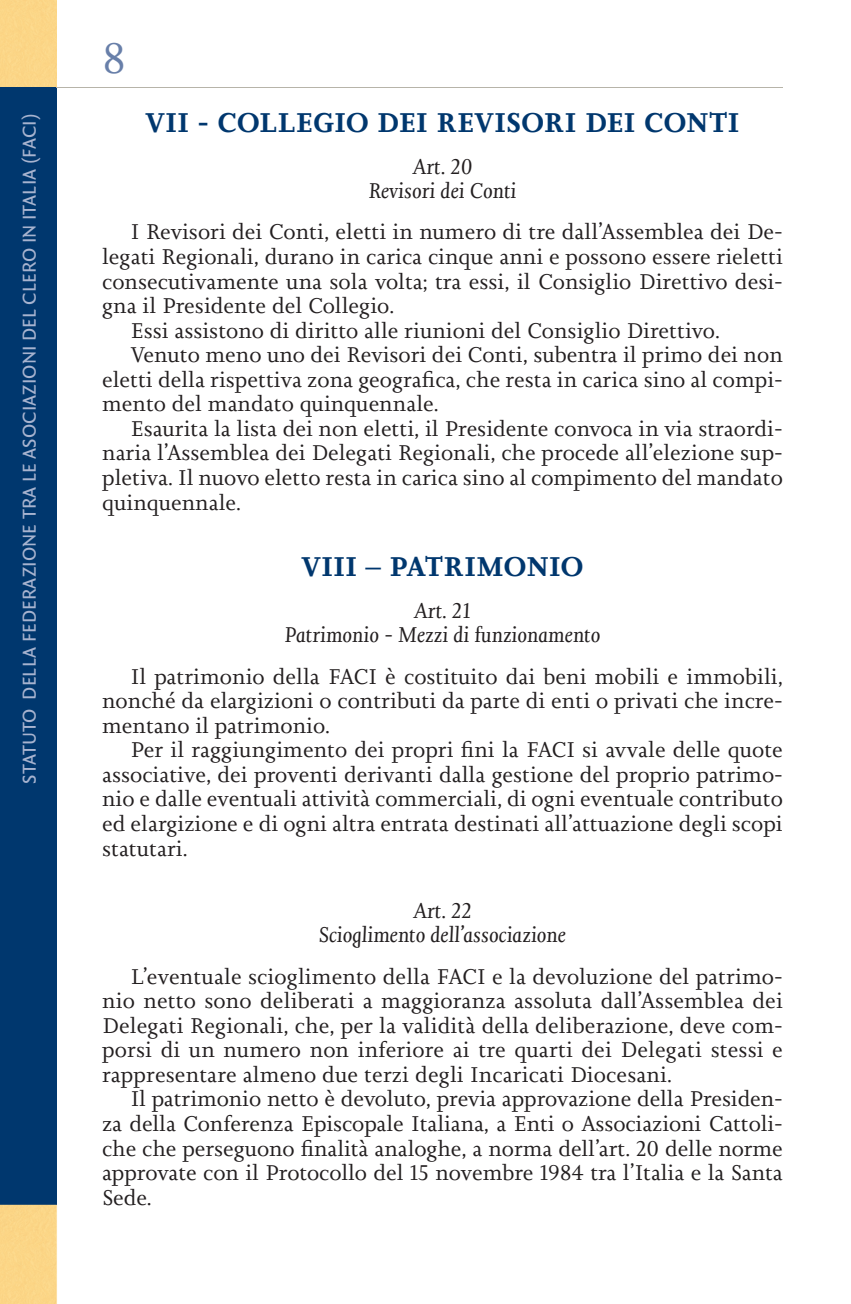
<style>
.page{position:relative;width:851px;height:1304px;background:#fff}
.page>*{position:absolute;margin:0;border:0;box-sizing:border-box;transform-origin:0 0}
.t1{font:44px "Joanna Nova";color:#687fa9}
.t2{font:700 28px "Joanna Nova";letter-spacing:-.01em;color:#00376e}
.t3{font:22px/24.6px "Joanna Nova";color:#231f20;text-align:justify}
.t4{font:italic 22px/24.6px "Joanna Nova";color:#231f20;text-align:center}
.t5{font:20px "Quadraat Sans Pro";color:#a7b3cf}
</style>
<div class="page">
<div style="left:0;top:87px;width:57px;height:1118px;background:#00376e"></div>
<hr style="left:57px;top:87px;width:725px;height:1px;background:#b7b4a9">
<div style="left:0;top:1205px;width:57px;height:99px;background:#fbd687"></div>
<p class="t5" style="left:15px;top:784px;width:672px;rotate:-90deg">STATUTO DELLA FEDERAZIONE TRA LE ASOCIAZIONI DEL CLERO IN ITALIA (FACI)</p>
<h1 class="t1" style="left:102px;top:30px;width:25px">8</h1>
<p class="t2" style="left:145px;top:104px;width:595px">VII - COLLEGIO DEI REVISORI DEI CONTI</p>
<p class="t4" style="left:368px;top:154px;width:149px">Art. 20<br>Revisori dei Conti</p>
<p class="t3" style="left:130px;top:220px;width:653px">I Revisori dei Conti, eletti in numero di tre dall’Assemblea dei De-</p>
<p class="t3" style="left:102px;top:244px;width:682px">legati Regionali, durano in carica cinque anni e possono essere rieletti</p>
<p class="t3" style="left:102px;top:269px;width:682px">consecutivamente una sola volta; tra essi, il Consiglio Direttivo desi-</p>
<p class="t3" style="left:102px;top:293px;width:293px">gna il Presidente del Collegio.</p>
<p class="t3" style="left:130px;top:318px;width:591px">Essi assistono di diritto alle riunioni del Consiglio Direttivo.</p>
<p class="t3" style="left:130px;top:342px;width:653px">Venuto meno uno dei Revisori dei Conti, subentra il primo dei non</p>
<p class="t3" style="left:102px;top:367px;width:682px">eletti della rispettiva zona geografica, che resta in carica sino al compi-</p>
<p class="t3" style="left:102px;top:392px;width:338px">mento del mandato quinquennale.</p>
<p class="t3" style="left:130px;top:416px;width:653px">Esaurita la lista dei non eletti, il Presidente convoca in via straordi-</p>
<p class="t3" style="left:102px;top:441px;width:682px">naria l’Assemblea dei Delegati Regionali, che procede all’elezione sup-</p>
<p class="t3" style="left:102px;top:465px;width:682px">pletiva. Il nuovo eletto resta in carica sino al compimento del mandato</p>
<p class="t3" style="left:102px;top:490px;width:140px">quinquennale.</p>
<p class="t2" style="left:301px;top:548px;width:283px">VIII – PATRIMONIO</p>
<p class="t4" style="left:284px;top:598px;width:317px">Art. 21<br>Patrimonio - Mezzi di funzionamento</p>
<p class="t3" style="left:102px;top:664px;width:682px;text-indent:28px">Il patrimonio della FACI è costituito dai beni mobili e immobili, nonché da elargizioni o contributi da parte di enti o privati che incre&shy;mentano il patrimonio.</p>
<p class="t3" style="left:102px;top:738px;width:682px;text-indent:28px">Per il raggiungimento dei propri fini la FACI si avvale delle quote associative, dei proventi derivanti dalla gestione del proprio patrimo&shy;nio e dalle eventuali attività commerciali, di ogni eventuale contributo ed elargizione e di ogni altra entrata destinati all’attuazione degli scopi statutari.</p>
<p class="t4" style="left:319px;top:898px;width:249px">Art. 22<br>Scioglimento dell’associazione</p>
<p class="t3" style="left:102px;top:964px;width:682px;text-indent:28px">L’eventuale scioglimento della FACI e la devoluzione del patrimo&shy;nio netto sono deliberati a maggioranza assoluta dall’Assemblea dei Delegati Regionali, che, per la validità della deliberazione, deve com&shy;porsi di un numero non inferiore ai tre quarti dei Delegati stessi e rappresentare almeno due terzi degli Incaricati Diocesani.</p>
<p class="t3" style="left:102px;top:1087px;width:682px;text-indent:28px">Il patrimonio netto è devoluto, previa approvazione della Presiden&shy;za della Conferenza Episcopale Italiana, a Enti o Associazioni Cattoli&shy;che che perseguono finalità analoghe, a norma dell’art. 20 delle norme approvate con il Protocollo del 15 novembre 1984 tra l’Italia e la Santa Sede.</p>
</div>
